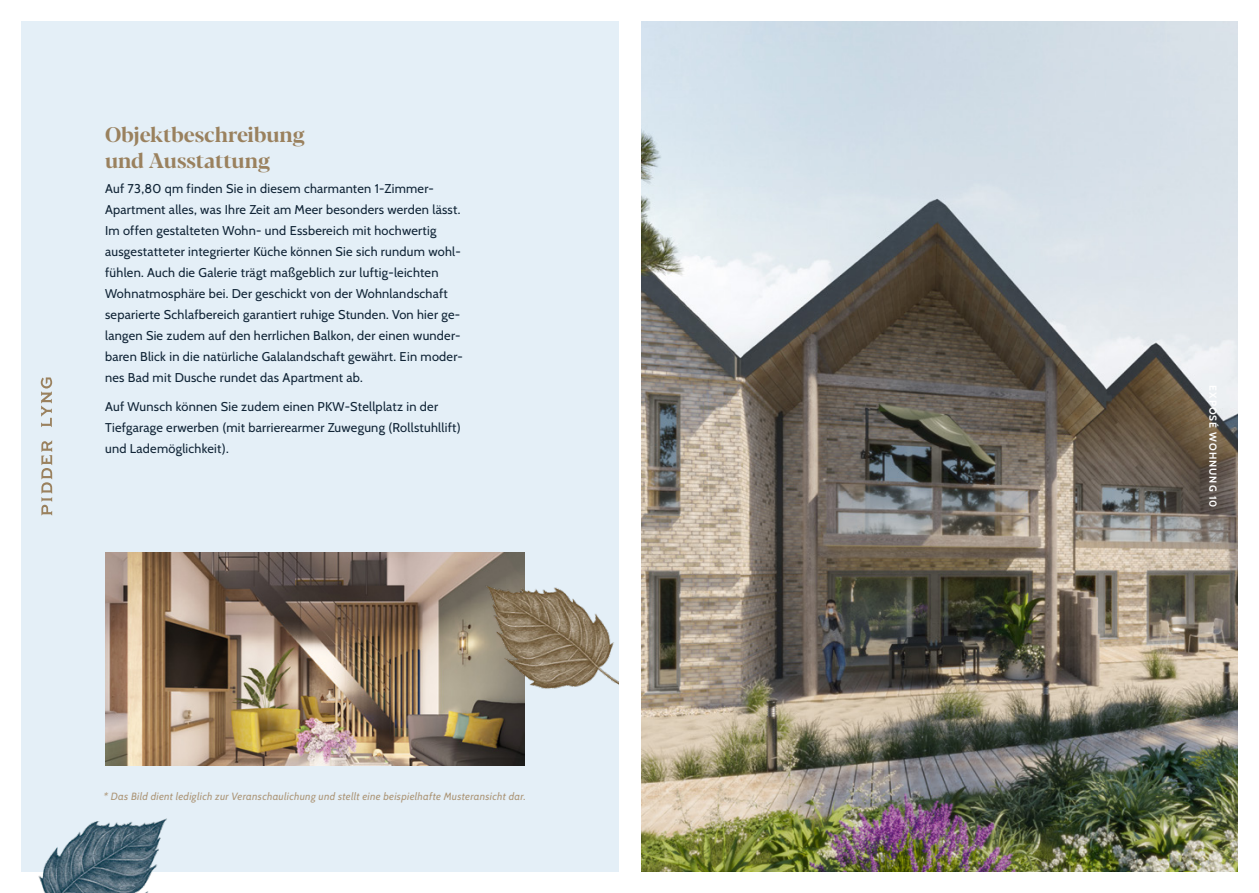
<style>
.page{position:relative;width:1259px;height:893px;background:#fff}
.page>*{position:absolute;margin:0;border:0;box-sizing:border-box;transform-origin:0 0}
.t1{font:700 21px/25.2px "Blacker Pro Dis";color:#9a815e}
.t2{font:12.75px/21px "Cabin";letter-spacing:.02em;color:#102436}
.t3{font:italic 10.5px "Cabin";letter-spacing:.03em;color:#ad9779}
.t4{font:700 10.2px "Cabin";letter-spacing:.1em;color:#fff}
</style>
<div class="page">
<div style="left:21px;top:21px;width:608px;height:851px;background:#e4eff7"></div>
<img style="left:105px;top:553px;width:419px;height:212px">
<img style="left:434px;top:552px;width:185px;height:149px">
<img style="left:38px;top:818px;width:129px;height:75px">
<img style="left:641px;top:21px;width:596px;height:851px">
<svg style="left:41px;top:377px;width:11px;height:50px"></svg>
<svg style="left:41px;top:440px;width:11px;height:75px"></svg>
<div style="left:619px;top:0;width:21px;height:893px;background:#fff"></div>
<h1 class="t1" style="left:105px;top:121px;width:201px">Objektbeschreibung und Ausstattung</h1>
<p class="t2" style="left:105px;top:177px;width:359px">Auf 73,80 qm finden Sie in diesem charmanten 1-Zimmer-Apartment alles, was Ihre Zeit am Meer besonders werden lässt.<br>Im offen gestalteten Wohn- und Essbereich mit hochwertig ausgestatteter integrierter Küche können Sie sich rundum wohl&shy;fühlen. Auch die Galerie trägt maßgeblich zur luftig-leichten Wohnatmosphäre bei. Der geschickt von der Wohnlandschaft separierte Schlafbereich garantiert ruhige Stunden. Von hier ge&shy;langen Sie zudem auf den herrlichen Balkon, der einen wunder&shy;baren Blick in die natürliche Galalandschaft gewährt. Ein moder&shy;nes Bad mit Dusche rundet das Apartment ab.</p>
<p class="t2" style="left:105px;top:395px;width:357px">Auf Wunsch können Sie zudem einen PKW-Stellplatz in der<br>Tiefgarage erwerben (mit barrierearmer Zuwegung (Rollstuhllift) und Lademöglichkeit).</p>
<p class="t3" style="left:104px;top:787px;width:423px">* Das Bild dient lediglich zur Veranschaulichung und stellt eine beispielhafte Musteransicht dar.</p>
<p class="t4" style="left:1221px;top:385px;width:124px;rotate:90deg">EXPOSÉ WOHNUNG 10</p>
</div>
